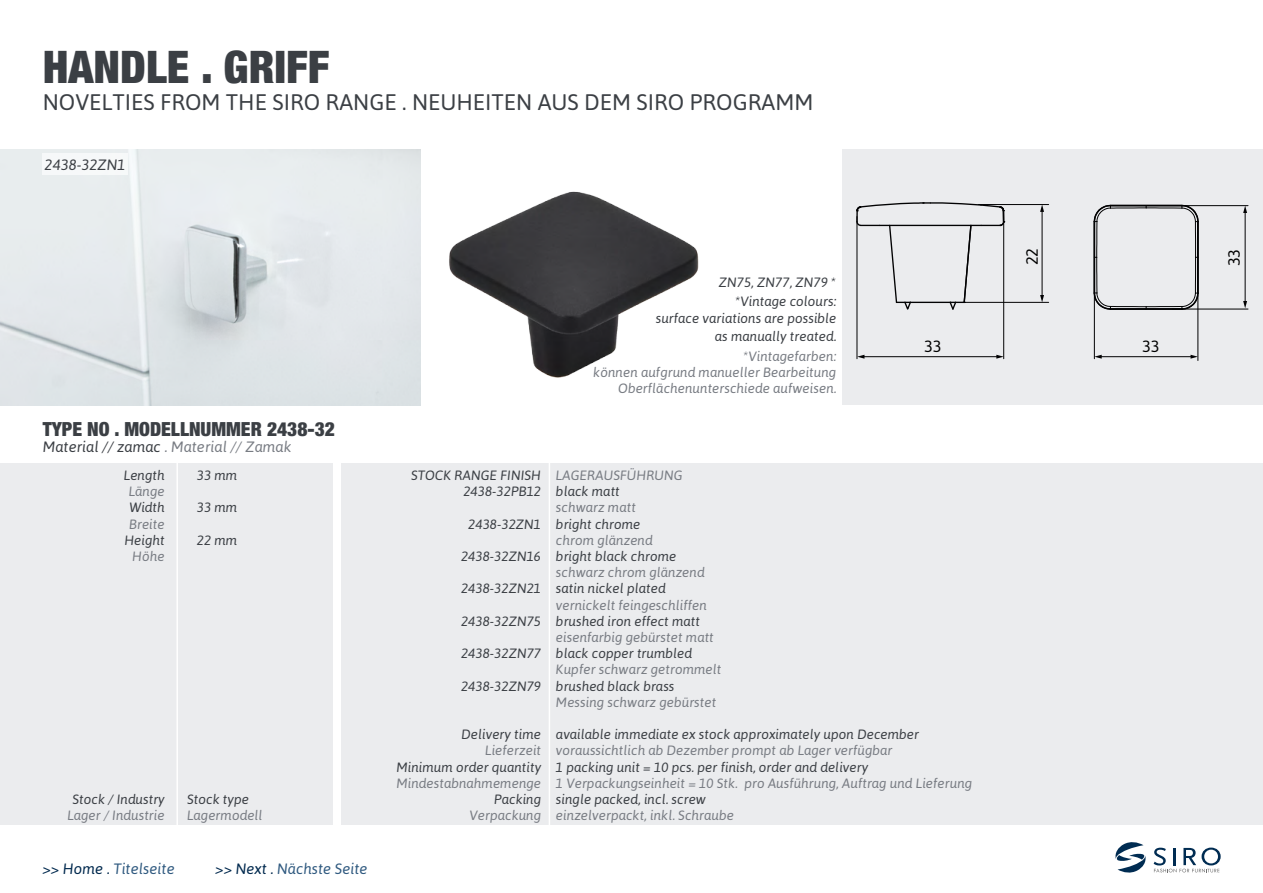
<style>
.page{position:relative;width:1263px;height:893px;background:#fff}
.page>*{position:absolute;margin:0;border:0;box-sizing:border-box;transform-origin:0 0}
.t1{font:900 condensed 45px "Helvetica Neue LTW1 G";color:#3b3f44}
.t2{font:22.5px "Asap";color:#3b3f44}
.t3{font:900 condensed 19.5px "Helvetica Neue LTW1 G";color:#3b3f44}
.t4{font:16.2px "Asap";color:#000}
.t5{font:italic 15px "Asap";color:#305a80}
.t6{font:italic 15px "Asap";color:#787c83}
.t7{font:italic 15px "Asap";color:#3b3f44}
.t8{font:italic 13.5px/16.2px "Asap";color:#3b3f44;text-align:right}
.t9{font:italic 13.5px "Asap";color:#787c83}
.s1{color:#3b3f44}
.s2{color:#00294e}
</style>
<div class="page">
<img style="left:449px;top:191px;width:250px;height:187px">
<div style="left:0;top:463px;width:333px;height:362px;background:#ebecee"></div>
<div style="left:341px;top:463px;width:922px;height:362px;background:#ebecee"></div>
<hr style="left:176px;top:459px;width:2px;height:370px;background:#fff">
<hr style="left:549px;top:457px;width:1px;height:372px;background:#fff">
<svg style="left:1153px;top:848px;width:68px;height:24px"></svg>
<svg style="left:1115px;top:842px;width:31px;height:31px"></svg>
<img style="left:0;top:150px;width:421px;height:255px">
<div style="left:842px;top:150px;width:421px;height:255px;background:#ebecee"></div>
<svg style="left:856px;top:202px;width:149px;height:111px"></svg>
<svg style="left:1093px;top:204px;width:106px;height:107px"></svg>
<hr style="left:1245px;top:212px;width:1px;height:90px;background:#020203">
<svg style="left:1243px;top:206px;width:4px;height:7px"></svg>
<svg style="left:1243px;top:301px;width:4px;height:7px"></svg>
<hr style="left:1172px;top:309px;width:76px;height:1px;background:#020203">
<hr style="left:1182px;top:205px;width:66px;height:1px;background:#020203">
<hr style="left:1100px;top:356px;width:92px;height:1px;background:#020203">
<svg style="left:1095px;top:355px;width:7px;height:4px"></svg>
<svg style="left:1190px;top:355px;width:7px;height:4px"></svg>
<hr style="left:1197px;top:296px;width:1px;height:65px;background:#020203">
<hr style="left:1094px;top:293px;width:1px;height:66px;background:#020203">
<hr style="left:1003px;top:212px;width:1px;height:147px;background:#020203">
<hr style="left:857px;top:217px;width:1px;height:142px;background:#020203">
<hr style="left:863px;top:356px;width:135px;height:1px;background:#020203">
<svg style="left:857px;top:355px;width:7px;height:4px"></svg>
<svg style="left:996px;top:355px;width:8px;height:4px"></svg>
<hr style="left:1042px;top:211px;width:1px;height:85px;background:#020203">
<svg style="left:1040px;top:205px;width:4px;height:7px"></svg>
<svg style="left:1040px;top:295px;width:4px;height:7px"></svg>
<hr style="left:963px;top:302px;width:86px;height:1px;background:#020203">
<hr style="left:978px;top:204px;width:71px;height:1px;background:#020203">
<div style="left:43px;top:153px;width:85px;height:22px;background:#f6f8f9"></div>
<h1 class="t1" style="left:43px;top:40px;width:288px">HANDLE . GRIFF</h1>
<h2 class="t2" style="left:43px;top:89px;width:772px">NOVELTIES FROM THE SIRO RANGE . NEUHEITEN AUS DEM SIRO PROGRAMM</h2>
<p class="t7" style="left:45px;top:156px;width:83px">2438-32ZN1</p>
<h3 class="t3" style="left:43px;top:417px;width:294px">TYPE NO . MODELLNUMMER 2438-32</h3>
<p class="t6" style="left:43px;top:438px;width:250px"><span class="s1">Material // zamac</span> . Material // Zamak</p>
<p class="t8" style="left:124px;top:467px;width:42px">Length</p>
<p class="t9" style="left:129px;top:484px;width:38px">Länge</p>
<p class="t8" style="left:129px;top:499px;width:37px">Width</p>
<p class="t9" style="left:129px;top:516px;width:37px">Breite</p>
<p class="t8" style="left:124px;top:532px;width:42px">Height</p>
<p class="t9" style="left:132px;top:548px;width:34px">Höhe</p>
<p class="t8" style="left:197px;top:467px;width:42px">33 mm</p>
<p class="t8" style="left:197px;top:499px;width:42px">33 mm</p>
<p class="t8" style="left:197px;top:532px;width:42px">22 mm</p>
<p class="t8" style="left:73px;top:791px;width:94px">Stock / Industry</p>
<p class="t9" style="left:67px;top:808px;width:99px">Lager / Industrie</p>
<p class="t8" style="left:187px;top:791px;width:63px">Stock type</p>
<p class="t9" style="left:187px;top:808px;width:77px">Lagermodell</p>
<p class="t5" style="left:43px;top:860px;width:134px"><span class="s2">&gt;&gt; Home .</span> Titelseite</p>
<p class="t5" style="left:215px;top:860px;width:154px"><span class="s2">&gt;&gt; Next .</span> Nächste Seite</p>
<p class="t8" style="left:719px;top:274px;width:119px">ZN75, ZN77, ZN79 *</p>
<p class="t8" style="left:735px;top:293px;width:102px">*Vintage colours:</p>
<p class="t8" style="left:656px;top:310px;width:182px">surface variations are possible</p>
<p class="t9" style="left:743px;top:349px;width:94px">*Vintagefarben:</p>
<p class="t8" style="left:715px;top:328px;width:123px">as manually treated.</p>
<p class="t9" style="left:618px;top:380px;width:220px">Oberflächenunterschiede aufweisen.</p>
<p class="t9" style="left:593px;top:364px;width:245px">können aufgrund manueller Bearbeitung</p>
<p class="t4" style="left:924px;top:336px;width:19px">33</p>
<p class="t8" style="left:411px;top:467px;width:132px">STOCK RANGE FINISH<br>2438-32PB12</p>
<p class="t8" style="left:468px;top:516px;width:74px">2438-32ZN1</p>
<p class="t8" style="left:461px;top:548px;width:82px">2438-32ZN16</p>
<p class="t8" style="left:461px;top:580px;width:82px">2438-32ZN21</p>
<p class="t8" style="left:461px;top:613px;width:82px">2438-32ZN75</p>
<p class="t8" style="left:461px;top:645px;width:82px">2438-32ZN77</p>
<p class="t8" style="left:461px;top:678px;width:82px">2438-32ZN79</p>
<p class="t8" style="left:461px;top:726px;width:81px">Delivery time</p>
<p class="t9" style="left:485px;top:743px;width:58px">Lieferzeit</p>
<p class="t8" style="left:396px;top:759px;width:146px">Minimum order quantity</p>
<p class="t9" style="left:396px;top:775px;width:146px">Mindestabnahmemenge</p>
<p class="t8" style="left:494px;top:791px;width:49px">Packing</p>
<p class="t9" style="left:470px;top:808px;width:73px">Verpackung</p>
<p class="t9" style="left:556px;top:467px;width:129px">LAGERAUSFÜHRUNG</p>
<p class="t8" style="left:556px;top:483px;width:65px">black matt</p>
<p class="t9" style="left:556px;top:500px;width:82px">schwarz matt</p>
<p class="t8" style="left:556px;top:516px;width:86px">bright chrome</p>
<p class="t9" style="left:556px;top:532px;width:98px">chrom glänzend</p>
<p class="t8" style="left:556px;top:548px;width:122px">bright black chrome</p>
<p class="t9" style="left:556px;top:565px;width:150px">schwarz chrom glänzend</p>
<p class="t8" style="left:556px;top:580px;width:111px">satin nickel plated</p>
<p class="t9" style="left:556px;top:597px;width:152px">vernickelt feingeschliffen</p>
<p class="t8" style="left:556px;top:613px;width:146px">brushed iron effect matt</p>
<p class="t9" style="left:556px;top:629px;width:159px">eisenfarbig gebürstet matt</p>
<p class="t8" style="left:556px;top:645px;width:138px">black copper trumbled</p>
<p class="t9" style="left:556px;top:662px;width:167px">Kupfer schwarz getrommelt</p>
<p class="t8" style="left:556px;top:678px;width:120px">brushed black brass</p>
<p class="t9" style="left:556px;top:694px;width:162px">Messing schwarz gebürstet</p>
<p class="t8" style="left:556px;top:726px;width:365px">available immediate ex stock approximately upon December</p>
<p class="t9" style="left:556px;top:743px;width:338px">voraussichtlich ab Dezember prompt ab Lager verfügbar</p>
<p class="t8" style="left:556px;top:759px;width:314px">1 packing unit = 10 pcs. per finish, order and delivery</p>
<p class="t9" style="left:556px;top:775px;width:418px">1 Verpackungseinheit = 10 Stk. pro Ausführung, Auftrag und Lieferung</p>
<p class="t8" style="left:556px;top:791px;width:152px">single packed, incl. screw</p>
<p class="t9" style="left:556px;top:808px;width:179px">einzelverpackt, inkl. Schraube</p>
<p class="t4" style="left:1023px;top:265px;width:19px;rotate:-90deg">22</p>
<p class="t4" style="left:1142px;top:337px;width:19px">33</p>
<p class="t4" style="left:1225px;top:266px;width:19px;rotate:-90deg">33</p>
</div>
